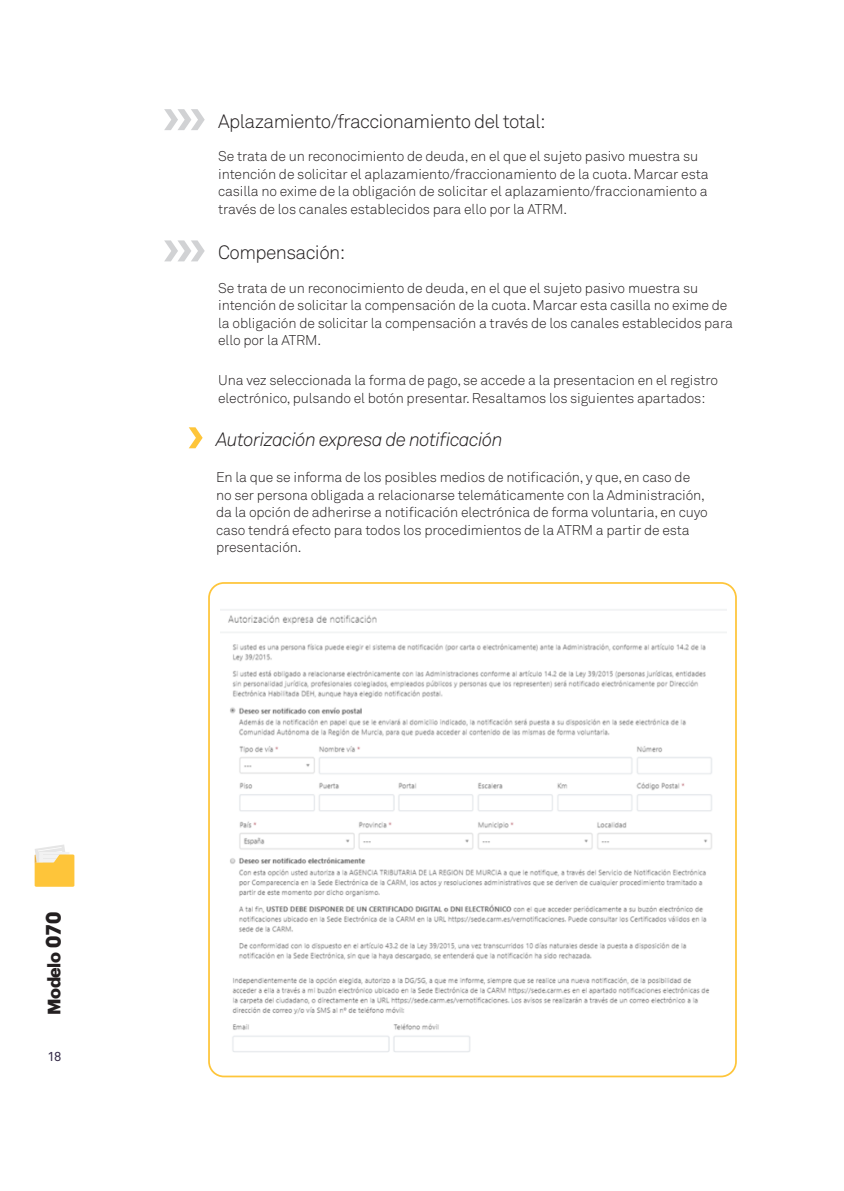
<style>
.page{position:relative;width:844px;height:1191px;background:#fff}
.page>*{position:absolute;margin:0;border:0;box-sizing:border-box;transform-origin:0 0}
.t1{font:700 19.95px "ITC Avant Garde Std";color:#231f20}
.t2{font:300 19.07px "Akkurat";letter-spacing:-.03em;color:#231f20}
.t3{font:italic 300 19.07px "Akkurat";letter-spacing:-.03em;color:#231f20}
.t4{font:700 17.5px "Graphik";letter-spacing:-.03em;color:#231f20}
.t5{font:300 14px/17.5px "Akkurat";letter-spacing:-.01em;color:#231f20}
.t6{font:12.95px "Akkurat";color:#352b48}
</style>
<div class="page">
<svg style="left:35px;top:844px;width:39px;height:42px"></svg>
<div style="left:208px;top:582px;width:528px;height:495px;border:2px solid #fec53a;border-radius:15px"></div>
<svg style="left:164px;top:240px;width:41px;height:21px"></svg>
<svg style="left:164px;top:109px;width:41px;height:21px"></svg>
<svg style="left:189px;top:427px;width:13px;height:21px"></svg>
<img style="left:220px;top:609px;width:506px;height:443px">
<h1 class="t1" style="left:40px;top:947px;width:37px;rotate:-90deg">070</h1>
<p class="t4" style="left:41px;top:1014px;width:64px;rotate:-90deg">Modelo</p>
<p class="t6" style="left:48px;top:1049px;width:15px">18</p>
<p class="t2" style="left:218px;top:110px;width:329px">Aplazamiento/fraccionamiento del total:</p>
<p class="t5" style="left:218px;top:148px;width:492px">Se trata de un reconocimiento de deuda, en el que el sujeto pasivo muestra su intención de solicitar el aplazamiento/fraccionamiento de la cuota. Marcar esta casilla no exime de la obligación de solicitar el aplazamiento/fraccionamiento a través de los canales establecidos para ello por la ATRM.</p>
<p class="t2" style="left:218px;top:241px;width:129px">Compensación:</p>
<p class="t5" style="left:218px;top:279px;width:516px">Se trata de un reconocimiento de deuda, en el que el sujeto pasivo muestra su intención de solicitar la compensación de la cuota. Marcar esta casilla no exime de la obligación de solicitar la compensación a través de los canales establecidos para ello por la ATRM.</p>
<p class="t5" style="left:218px;top:372px;width:501px">Una vez seleccionada la forma de pago, se accede a la presentacion en el registro electrónico, pulsando el botón presentar. Resaltamos los siguientes apartados:</p>
<p class="t3" style="left:216px;top:428px;width:288px">Autorización expresa de notificación</p>
<p class="t5" style="left:216px;top:469px;width:493px">En la que se informa de los posibles medios de notificación, y que, en caso de no ser persona obligada a relacionarse telemáticamente con la Administración, da la opción de adherirse a notificación electrónica de forma voluntaria, en cuyo caso tendrá efecto para todos los procedimientos de la ATRM a partir de esta presentación.</p>
</div>
